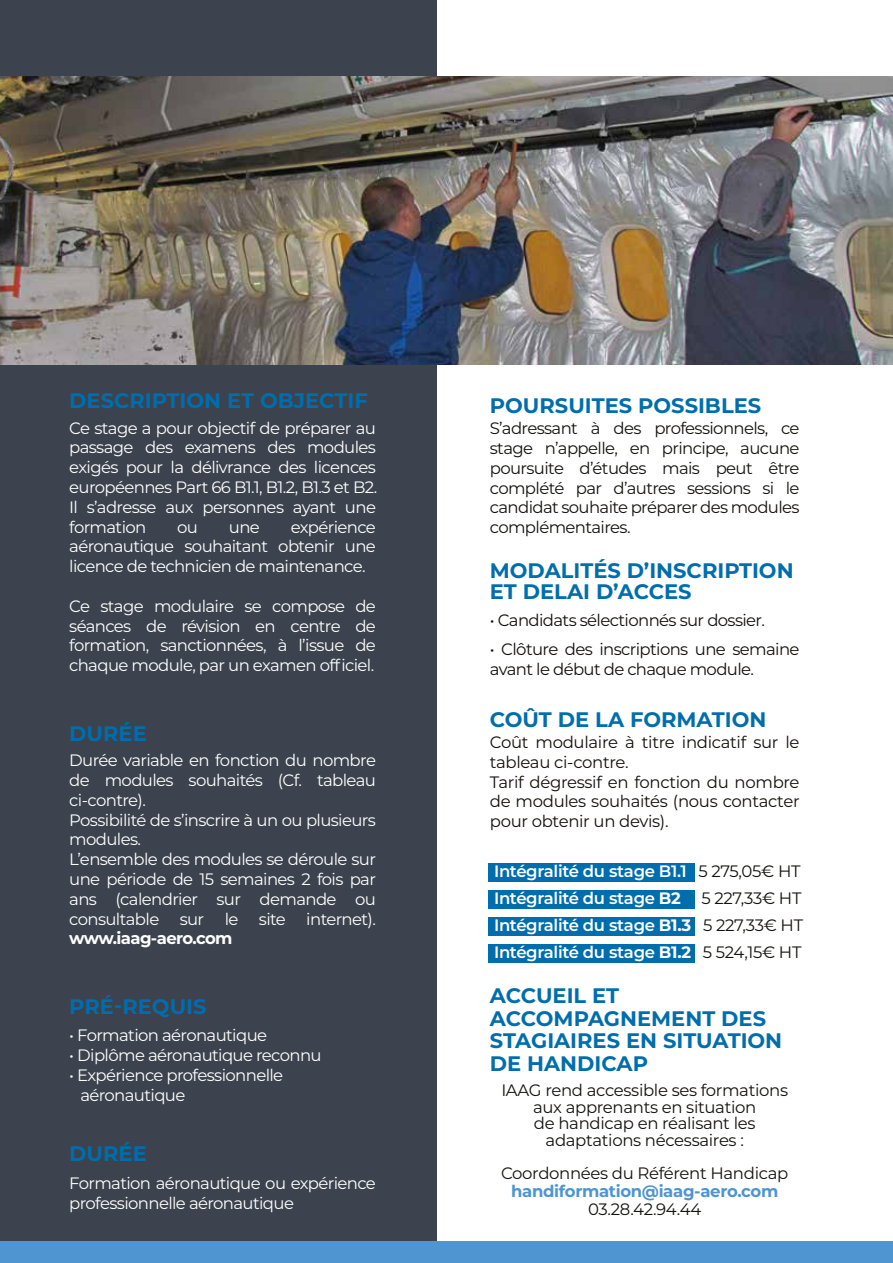
<style>
.page{position:relative;width:893px;height:1263px;background:#fff}
.page>*{position:absolute;margin:0;border:0;box-sizing:border-box;transform-origin:0 0}
.t1{font:700 21px/22.5px "Montserrat";color:#006dad}
.t2{font:16.5px/19.8px "Montserrat";letter-spacing:-.04em;color:#fff;text-align:justify}
.t3{font:16.5px/19.8px "Montserrat";letter-spacing:-.02em;color:#13120e;text-align:justify}
.t4{font:16.5px/19.8px "Montserrat";letter-spacing:-.03em;color:#12100b}
.t5{font:600 16.5px/27px "Montserrat";letter-spacing:-.02em;color:#fff}
.t6{font:700 16.5px "Montserrat";letter-spacing:-.02em;color:#4f95d1}
.t7{font:700 16.5px "Montserrat";letter-spacing:-.04em;color:#fff}
.s1{font-weight:400;color:#13120e}
.s2{font-weight:700}
</style>
<div class="page">
<div style="left:0;top:0;width:437px;height:1263px;background:#3c434e"></div>
<div style="left:0;top:1241px;width:893px;height:22px;background:#4f95d1"></div>
<div style="left:488px;top:863px;width:207px;height:18px;background:#006dad"></div>
<div style="left:488px;top:890px;width:207px;height:19px;background:#006dad"></div>
<div style="left:488px;top:917px;width:207px;height:19px;background:#006dad"></div>
<div style="left:488px;top:944px;width:207px;height:19px;background:#006dad"></div>
<img style="left:0;top:77px;width:893px;height:288px">
<p class="t1" style="left:69px;top:388px;width:300px">DESCRIPTION ET OBJECTIF</p>
<p class="t2" style="left:69px;top:417px;width:310px">Ce stage a pour objectif de préparer au passage des examens des modules exigés pour la délivrance des licences européennes Part 66 B1.1, B1.2, B1.3 et B2.<br>Il s’adresse aux personnes ayant une formation</p>
<p class="t2" style="left:69px;top:516px;width:308px;text-indent:221px">expérience aéronautique souhaitant obtenir une licence de technicien de maintenance.</p>
<p class="t2" style="left:69px;top:595px;width:308px">Ce stage modulaire se compose de séances de révision en centre de formation, sanctionnées, à l’issue de chaque module, par un examen officiel.</p>
<p class="t2" style="left:177px;top:516px;width:22px">ou</p>
<p class="t2" style="left:229px;top:516px;width:33px">une</p>
<p class="t1" style="left:69px;top:721px;width:79px">DURÉE</p>
<p class="t2" style="left:69px;top:750px;width:308px;text-align:left">Durée variable en fonction du nombre de modules souhaités (Cf. tableau ci-contre).<br>Possibilité de s’inscrire à un ou plusieurs modules.<br>L’ensemble des modules se déroule sur une période de 15 semaines 2 fois par ans (calendrier sur demande ou consultable sur le site internet).</p>
<p class="t7" style="left:69px;top:927px;width:165px">www.iaag-aero.com</p>
<p class="t1" style="left:69px;top:994px;width:139px">PRÉ-REQUIS</p>
<p class="t2" style="left:69px;top:1025px;width:199px">• Formation aéronautique</p>
<p class="t2" style="left:69px;top:1045px;width:254px">• Diplôme aéronautique reconnu</p>
<p class="t2" style="left:80px;top:1065px;width:204px;text-indent:-11px">• Expérience professionnelle aéronautique</p>
<p class="t1" style="left:69px;top:1142px;width:79px">DURÉE</p>
<p class="t2" style="left:69px;top:1172px;width:308px">Formation aéronautique ou expérience professionnelle aéronautique</p>
<p class="t1" style="left:490px;top:393px;width:273px">POURSUITES POSSIBLES</p>
<p class="t3" style="left:490px;top:418px;width:311px">S’adressant à des professionnels, ce stage n’appelle, en principe, aucune poursuite d’études mais peut être complété par d’autres sessions si le candidat souhaite préparer des modules complémentaires.</p>
<p class="t1" style="left:490px;top:559px;width:305px;line-height:21px">MODALITÉS D’INSCRIPTION<br>ET DELAI D’ACCES</p>
<p class="t4" style="left:490px;top:610px;width:277px">• Candidats sélectionnés sur dossier.</p>
<p class="t4" style="left:490px;top:639px;width:311px">• Clôture des inscriptions une semaine avant le début de chaque module.</p>
<p class="t1" style="left:490px;top:707px;width:278px">COÛT DE LA FORMATION</p>
<p class="t4" style="left:490px;top:732px;width:311px">Coût modulaire à titre indicatif sur le tableau ci-contre.<br>Tarif dégressif en fonction du nombre de modules souhaités (nous contacter pour obtenir un devis).</p>
<p class="t5" style="left:494px;top:857px;width:311px">Intégralité du stage B1.1 <span class="s1">5 275,05€ HT </span>Intégralité du stage <span class="s2">B2</span> <span class="s1">5 227,33€ HT </span>Intégralité du stage <span class="s2">B1.3</span> <span class="s1">5 227,33€ HT </span>Intégralité du stage <span class="s2">B1.2</span> <span class="s1">5 524,15€ HT</span></p>
<p class="t1" style="left:490px;top:983px;width:294px">ACCUEIL ET<br>ACCOMPAGNEMENT DES<br>STAGIAIRES EN SITUATION<br>DE HANDICAP</p>
<p class="t3" style="left:501px;top:1081px;width:288px;line-height:16.5px;text-align:center">IAAG rend accessible ses formations aux apprenants en situation<br>de handicap en réalisant les adaptations nécessaires :</p>
<p class="t3" style="left:501px;top:1162px;width:289px">Coordonnées du Référent Handicap</p>
<p class="t6" style="left:511px;top:1179px;width:269px">handiformation@iaag-aero.com</p>
<p class="t3" style="left:588px;top:1198px;width:115px">03.28.42.94.44</p>
</div>
